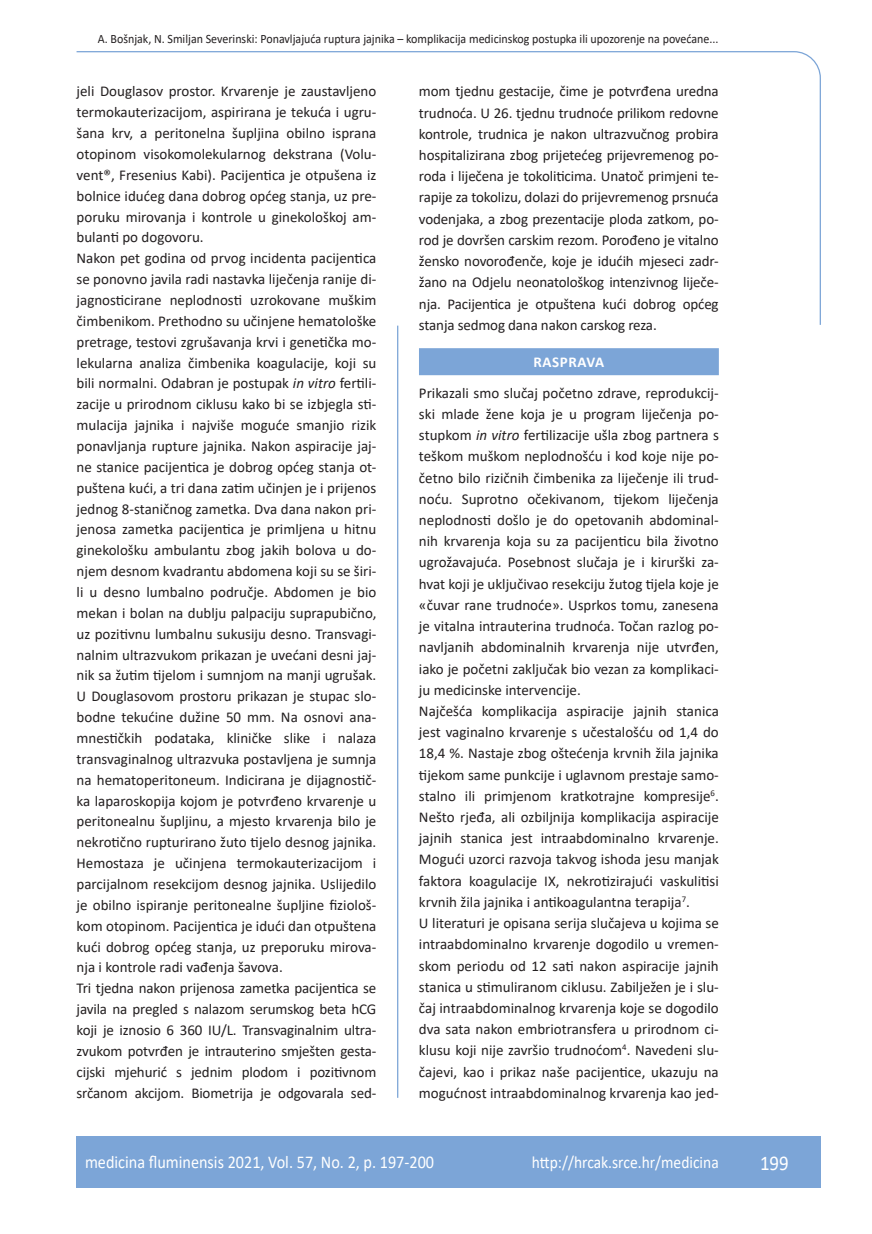
<style>
.page{position:relative;width:872px;height:1234px;background:#fff}
.page>*{position:absolute;margin:0;border:0;box-sizing:border-box;transform-origin:0 0}
.t1{font:21px "Calibri";color:#fff;scale:.9 1}
.t2{font:18px "Calibri";color:#fff;scale:.9 1}
.t3{font:17.25px "Calibri";color:#fff;scale:.9 1}
.osnovni_tekst{font:15px/20.9px "Calibri";color:#231f20;text-align:justify}
.naslov_ruler{font:700 15px "Calibri";letter-spacing:.04em;color:#fff}
.glava{font:12.75px "Calibri";color:#231f20;scale:.94 1}
.s1{font-style:italic}
</style>
<div class="page">
<svg style="left:76px;top:51px;width:745px;height:275px"></svg>
<hr style="left:397px;top:325px;width:1px;height:772px;background:#7ca5d7">
<div style="left:77px;top:1135px;width:744px;height:51px;background:#7ca5d7"></div>
<div style="left:419px;top:348px;width:300px;height:27px;background:#7ca5d7"></div>
<p class="glava" style="left:98px;top:29px;width:662px">A. Bošnjak, N. Smiljan Severinski: Ponavljajuća ruptura jajnika – komplikacija medicinskog postupka ili upozorenje na povećane...</p>
<p class="osnovni_tekst" style="left:77px;top:81px;width:301px">jeli Douglasov prostor. Krvarenje je zaustavljeno termokauterizacijom, aspirirana je tekuća i ugru&shy;šana krv, a peritonelna šupljina obilno isprana otopinom visokomolekularnog dekstrana (Volu&shy;vent®, Fresenius Kabi). Pacijentica je otpušena iz bolnice idućeg dana dobrog općeg stanja, uz pre&shy;poruku mirovanja i kontrole u ginekološkoj am&shy;bulanti po dogovoru.</p>
<p class="osnovni_tekst" style="left:77px;top:247px;width:301px">Nakon pet godina od prvog incidenta pacijentica se ponovno javila radi nastavka liječenja ranije di&shy;jagnosticirane neplodnosti uzrokovane muškim čimbenikom. Prethodno su učinjene hematološke pretrage, testovi zgrušavanja krvi i genetička mo&shy;lekularna analiza čimbenika koagulacije, koji su bili normalni. Odabran je postupak <span class="s1">in vitro</span> fertili&shy;zacije u prirodnom ciklusu kako bi se izbjegla sti&shy;mulacija jajnika i najviše moguće smanjio rizik ponavljanja rupture jajnika. Nakon aspiracije jaj&shy;ne stanice pacijentica je dobrog općeg stanja ot&shy;puštena kući, a tri dana zatim učinjen je i prijenos jednog 8-staničnog zametka. Dva dana nakon pri&shy;jenosa zametka pacijentica je primljena u hitnu ginekološku ambulantu zbog jakih bolova u do&shy;njem desnom kvadrantu abdomena koji su se širi&shy;li u desno lumbalno područje. Abdomen je bio mekan i bolan na dublju palpaciju suprapubično, uz pozitivnu lumbalnu sukusiju desno. Transvagi&shy;nalnim ultrazvukom prikazan je uvećani desni jaj&shy;nik sa žutim tijelom i sumnjom na manji ugrušak.<br>U Douglasovom prostoru prikazan je stupac slo&shy;bodne tekućine dužine 50 mm. Na osnovi ana&shy;mnestičkih podataka, kliničke slike i nalaza transvaginalnog ultrazvuka postavljena je sumnja na hematoperitoneum. Indicirana je dijagnostič&shy;ka laparoskopija kojom je potvrđeno krvarenje u peritonealnu šupljinu, a mjesto krvarenja bilo je nekrotično rupturirano žuto tijelo desnog jajnika.<br>Hemostaza je učinjena termokauterizacijom i parcijalnom resekcijom desnog jajnika. Uslijedilo je obilno ispiranje peritonealne šupljine fiziološ&shy;kom otopinom. Pacijentica je idući dan otpuštena kući dobrog općeg stanja, uz preporuku mirova&shy;nja i kontrole radi vađenja šavova.</p>
<p class="osnovni_tekst" style="left:77px;top:977px;width:301px">Tri tjedna nakon prijenosa zametka pacijentica se javila na pregled s nalazom serumskog beta hCG koji je iznosio 6 360 IU/L. Transvaginalnim ultra&shy;zvukom potvrđen je intrauterino smješten gesta&shy;cijski mjehurić s jednim plodom i pozitivnom srčanom akcijom. Biometrija je odgovarala sed-</p>
<p class="osnovni_tekst" style="left:419px;top:80px;width:301px">mom tjednu gestacije, čime je potvrđena uredna trudnoća. U 26. tjednu trudnoće prilikom redovne kontrole, trudnica je nakon ultrazvučnog probira hospitalizirana zbog prijetećeg prijevremenog po&shy;roda i liječena je tokoliticima. Unatoč primjeni te&shy;rapije za tokolizu, dolazi do prijevremenog prsnuća vodenjaka, a zbog prezentacije ploda zatkom, po&shy;rod je dovršen carskim rezom. Porođeno je vitalno žensko novorođenče, koje je idućih mjeseci zadr&shy;žano na Odjelu neonatološkog intenzivnog liječe&shy;nja. Pacijentica je otpuštena kući dobrog općeg stanja sedmog dana nakon carskog reza.</p>
<p class="naslov_ruler" style="left:533px;top:351px;width:72px">RASPRAVA</p>
<p class="osnovni_tekst" style="left:419px;top:381px;width:301px">Prikazali smo slučaj početno zdrave, reprodukcij&shy;ski mlade žene koja je u program liječenja po&shy;stupkom <span class="s1">in vitro</span> fertilizacije ušla zbog partnera s teškom muškom neplodnošću i kod koje nije po&shy;četno bilo rizičnih čimbenika za liječenje ili trud&shy;noću. Suprotno očekivanom, tijekom liječenja neplodnosti došlo je do opetovanih abdominal&shy;nih krvarenja koja su za pacijenticu bila životno ugrožavajuća. Posebnost slučaja je i kirurški za&shy;hvat koji je uključivao resekciju žutog tijela koje je «čuvar rane trudnoće». Usprkos tomu, zanesena je vitalna intrauterina trudnoća. Točan razlog po&shy;navljanih abdominalnih krvarenja nije utvrđen, iako je početni zaključak bio vezan za komplikaci&shy;ju medicinske intervencije.</p>
<p class="osnovni_tekst" style="left:419px;top:699px;width:301px">Najčešća komplikacija aspiracije jajnih stanica jest vaginalno krvarenje s učestalošću od 1,4 do 18,4 %. Nastaje zbog oštećenja krvnih žila jajnika tijekom same punkcije i uglavnom prestaje samo&shy;stalno ili primjenom kratkotrajne kompresije<sup>6</sup>.<br>Nešto rjeđa, ali ozbiljnija komplikacija aspiracije jajnih stanica jest intraabdominalno krvarenje.<br>Mogući uzorci razvoja takvog ishoda jesu manjak faktora koagulacije IX, nekrotizirajući vaskulitisi krvnih žila jajnika i antikoagulantna terapija<sup>7</sup>.</p>
<p class="osnovni_tekst" style="left:419px;top:911px;width:301px">U literaturi je opisana serija slučajeva u kojima se intraabdominalno krvarenje dogodilo u vremen&shy;skom periodu od 12 sati nakon aspiracije jajnih stanica u stimuliranom ciklusu. Zabilježen je i slu&shy;čaj intraabdominalnog krvarenja koje se dogodilo dva sata nakon embriotransfera u prirodnom ci&shy;klusu koji nije završio trudnoćom<sup>4</sup>. Navedeni slu&shy;čajevi, kao i prikaz naše pacijentice, ukazuju na mogućnost intraabdominalnog krvarenja kao jed-</p>
<p class="t2" style="left:85px;top:1149px;width:389px">medicina fluminensis 2021, Vol. 57, No. 2, p. 197-200</p>
<p class="t3" style="left:532px;top:1150px;width:209px">http://hrcak.srce.hr/medicina</p>
<p class="t1" style="left:760px;top:1147px;width:33px">199</p>
</div>
